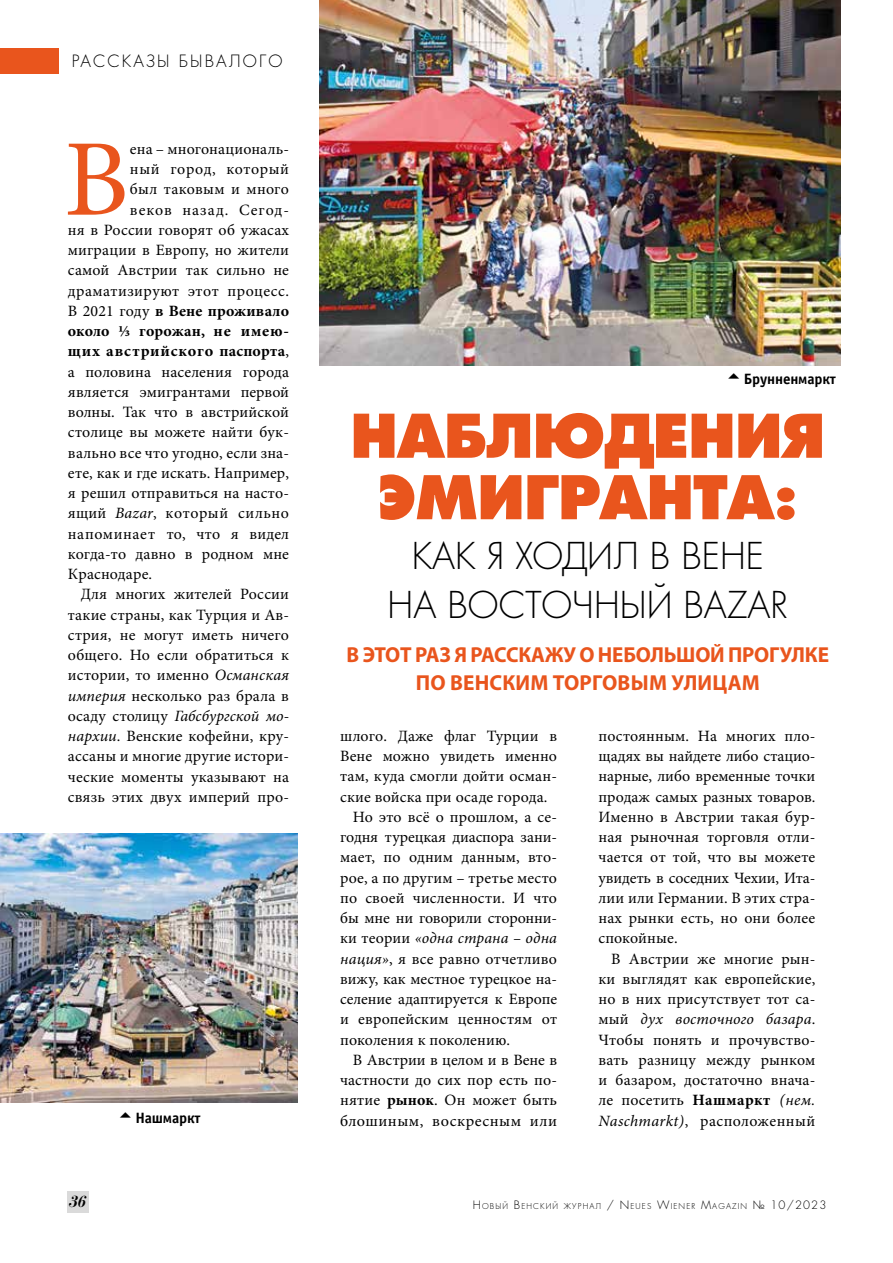
<style>
.page{position:relative;width:893px;height:1263px;background:#fff}
.page>*{position:absolute;margin:0;border:0;box-sizing:border-box;transform-origin:0 0}
.t1{font:109.2px "Minion Pro";color:#e9551d}
.t2{font:58.5px/61.5px "Favorit Extra Bold C";letter-spacing:-.02em;color:#e9551d;text-align:center}
.t3{font:36px/49.5px "Favorit Light C";color:#000;text-align:center}
.t4{font:700 21.75px/28.5px "Myriad Pro";letter-spacing:-.01em;color:#e9551d;text-align:center}
.t5{font:16.5px "Favorit Light C";letter-spacing:.13em;color:#000}
.t6{font:italic 16.5px "Paragon Nord C";color:#000}
.t7{font:15.75px/20.2px "Minion Pro";letter-spacing:.01em;color:#000;text-align:justify}
.t8{font:italic 15.75px "Minion Pro";letter-spacing:.005em;color:#000}
.t9{font:15.75px "Minion Pro";letter-spacing:-.01em;color:#000}
.t10{font:15.75px "Minion Pro";letter-spacing:.03em;color:#000}
.t11{font:700 15.75px "Minion Pro";letter-spacing:.025em;color:#000}
.t12{font:15.75px "Minion Pro";letter-spacing:.04em;color:#000}
.t13{font:700 15.75px "Minion Pro";letter-spacing:.045em;color:#000}
.t14{font:15.75px "Minion Pro";letter-spacing:.035em;color:#000}
.t15{font:15.75px "Minion Pro";letter-spacing:.065em;color:#000}
.t16{font:15px "Officina Sans Bold C";letter-spacing:-.01em;color:#000}
.t17{font:7.8px "Favorit Light C";letter-spacing:.145em;color:#000}
.s1{font-weight:400}
.s2{font-style:italic}
.s3{font-style:normal}
.s4{font-weight:700}
.s5{font-size:11.25px}
</style>
<div class="page">
<img style="left:319px;top:0;width:522px;height:366px">
<div style="left:67px;top:1192px;width:22px;height:21px;background:#dadada"></div>
<div style="left:0;top:48px;width:59px;height:25px;background:#e9551d"></div>
<img style="left:0;top:833px;width:298px;height:269px">
<p class="t5" style="left:72px;top:50px;width:212px">РАССКАЗЫ БЫВАЛОГО</p>
<h1 class="t1" style="left:64px;top:107px;width:66px">В</h1>
<p class="t7" style="left:130px;top:139px;width:161px">ена – многонациональ-</p>
<p class="t12" style="left:130px;top:159px;width:161px">ный город, который</p>
<p class="t7" style="left:130px;top:179px;width:161px">был таковым и много</p>
<p class="t15" style="left:130px;top:199px;width:161px">веков назад. Сегод-</p>
<p class="t7" style="left:68px;top:220px;width:223px">ня в России говорят об ужасах</p>
<p class="t7" style="left:68px;top:240px;width:223px">миграции в Европу, но жители</p>
<p class="t7" style="left:68px;top:260px;width:223px">самой Австрии так сильно не</p>
<p class="t10" style="left:68px;top:280px;width:223px">драматизируют этот процесс.</p>
<p class="t11" style="left:68px;top:300px;width:223px"><span class="s1">В 2021 году</span> в Вене проживало</p>
<p class="t11" style="left:68px;top:320px;width:223px">около ⅓ горожан, не имею-</p>
<p class="t13" style="left:68px;top:340px;width:223px">щих австрийского паспорта<span class="s1">,</span></p>
<p class="t7" style="left:68px;top:362px;width:223px">а половина населения города</p>
<p class="t7" style="left:68px;top:382px;width:223px">является эмигрантами первой</p>
<p class="t7" style="left:68px;top:402px;width:223px">волны. Так что в австрийской</p>
<p class="t7" style="left:68px;top:422px;width:223px">столице вы можете найти бук-</p>
<p class="t7" style="left:68px;top:443px;width:223px">вально все что угодно, если зна-</p>
<p class="t7" style="left:68px;top:463px;width:223px">ете, как и где искать. Например,</p>
<p class="t7" style="left:68px;top:483px;width:223px">я решил отправиться на насто-</p>
<p class="t12" style="left:68px;top:503px;width:223px">ящий <span class="s2">Bazar</span>, который сильно</p>
<p class="t14" style="left:68px;top:523px;width:223px">напоминает то, что я видел</p>
<p class="t7" style="left:68px;top:544px;width:223px">когда-то давно в родном мне</p>
<p class="t7" style="left:68px;top:564px;width:86px">Краснодаре.</p>
<p class="t7" style="left:81px;top:584px;width:210px">Для многих жителей России</p>
<p class="t7" style="left:68px;top:605px;width:223px">такие страны, как Турция и Ав-</p>
<p class="t7" style="left:68px;top:625px;width:223px">стрия, не могут иметь ничего</p>
<p class="t7" style="left:68px;top:645px;width:223px">общего. Но если обратиться к</p>
<p class="t7" style="left:68px;top:665px;width:223px">истории, то именно <span class="s2">Османская</span></p>
<p class="t7" style="left:68px;top:686px;width:223px"><span class="s2">империя</span> несколько раз брала в</p>
<p class="t8" style="left:68px;top:705px;width:223px"><span class="s3">осаду столицу</span> Габсбургской мо-</p>
<p class="t7" style="left:68px;top:726px;width:223px"><span class="s2">нархии</span>. Венские кофейни, кру-</p>
<p class="t7" style="left:68px;top:746px;width:223px">ассаны и многие другие истори-</p>
<p class="t7" style="left:68px;top:767px;width:223px">ческие моменты указывают на</p>
<p class="t7" style="left:68px;top:787px;width:223px">связь этих двух империй про-</p>
<p class="t16" style="left:135px;top:1109px;width:67px">Нашмаркт</p>
<p class="t16" style="left:744px;top:370px;width:94px">Брунненмаркт</p>
<h2 class="t2" style="left:350px;top:406px;width:477px">НАБЛЮДЕНИЯ<br>ЭМИГРАНТА:</h2>
<h3 class="t3" style="left:388px;top:531px;width:402px">КАК Я ХОДИЛ В ВЕНЕ<br>НА ВОСТОЧНЫЙ BAZAR</h3>
<h3 class="t4" style="left:346px;top:639px;width:484px">В ЭТОТ РАЗ Я РАССКАЖУ О НЕБОЛЬШОЙ ПРОГУЛКЕ<br>ПО ВЕНСКИМ ТОРГОВЫМ УЛИЦАМ</h3>
<p class="t7" style="left:598px;top:726px;width:218px">постоянным. На многих пло&shy;щадях вы найдете либо стацио&shy;нарные, либо временные точки продаж самых разных товаров.<br>Именно в Австрии такая бур&shy;ная рыночная торговля отли&shy;чается от той, что вы можете увидеть в соседних Чехии, Ита&shy;лии или Германии. В этих стра&shy;нах рынки есть, но они более спокойные.</p>
<p class="t7" style="left:598px;top:948px;width:218px;text-indent:13px">В Австрии же многие рын&shy;ки выглядят как европейские, но в них присутствует тот са&shy;мый <span class="s2">дух восточного базара</span>.<br>Чтобы понять и прочувство&shy;вать разницу между рынком и базаром, достаточно внача&shy;ле посетить <span class="s4">Нашмаркт</span> <span class="s2">(нем.<br>Naschmarkt)</span>, расположенный</p>
<p class="t7" style="left:340px;top:726px;width:218px">шлого. Даже флаг Турции в</p>
<p class="t7" style="left:340px;top:746px;width:218px">Вене можно увидеть именно</p>
<p class="t7" style="left:340px;top:766px;width:218px">там, куда смогли дойти осман-</p>
<p class="t7" style="left:340px;top:786px;width:209px">ские войска при осаде города.</p>
<p class="t7" style="left:353px;top:807px;width:206px">Но это всё о прошлом, а се-</p>
<p class="t9" style="left:340px;top:826px;width:218px">годня турецкая диаспора зани-</p>
<p class="t7" style="left:340px;top:847px;width:218px">мает, по одним данным, вто-</p>
<p class="t7" style="left:340px;top:867px;width:218px">рое, а по другим – третье место</p>
<p class="t7" style="left:340px;top:888px;width:218px">по своей численности. И что</p>
<p class="t9" style="left:340px;top:907px;width:218px">бы мне ни говорили сторонни-</p>
<p class="t8" style="left:340px;top:927px;width:218px"><span class="s3">ки теории</span> «одна страна – одна</p>
<p class="t7" style="left:340px;top:948px;width:218px"><span class="s2">нация»</span>, я все равно отчетливо</p>
<p class="t7" style="left:340px;top:969px;width:218px">вижу, как местное турецкое на-</p>
<p class="t7" style="left:340px;top:989px;width:218px">селение адаптируется к Европе</p>
<p class="t7" style="left:340px;top:1009px;width:218px">и европейским ценностям от</p>
<p class="t7" style="left:340px;top:1029px;width:172px">поколения к поколению.</p>
<p class="t7" style="left:353px;top:1050px;width:206px">В Австрии в целом и в Вене в</p>
<p class="t7" style="left:340px;top:1070px;width:218px">частности до сих пор есть по-</p>
<p class="t7" style="left:340px;top:1090px;width:218px">нятие <span class="s4">рынок</span>. Он может быть</p>
<p class="t10" style="left:340px;top:1110px;width:218px">блошиным, воскресным или</p>
<p class="t6" style="left:68px;top:1192px;width:19px">36</p>
<p class="t17" style="left:473px;top:1201px;width:355px"><span class="s5">Н</span>ОВЫЙ <span class="s5">В</span>ЕНСКИЙ ЖУРНАЛ <span class="s5">/</span> <span class="s5">N</span>EUES <span class="s5">W</span>IEN ER <span class="s5">M</span>AGAZIN <span class="s5">№ 10/2023</span></p>
</div>
